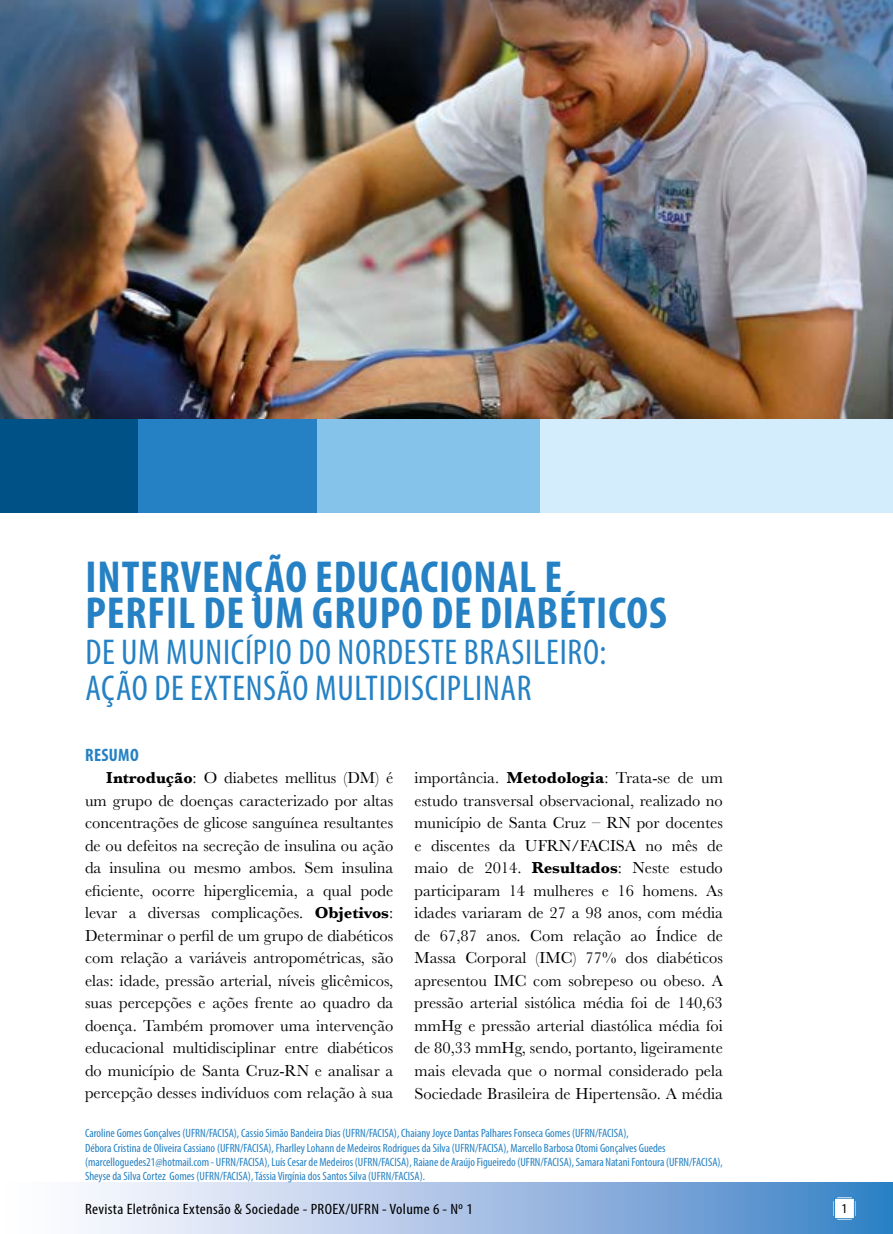
<style>
.page{position:relative;width:893px;height:1234px;background:#fff}
.page>*{position:absolute;margin:0;border:0;box-sizing:border-box;transform-origin:0 0}
.t1{font:700 condensed 45px/36px "Myriad Pro";letter-spacing:.02em;color:#2581c4}
.t2{font:condensed 36px/36px "Myriad Pro";letter-spacing:.02em;color:#2581c4}
.t3{font:700 condensed 18px "Myriad Pro";letter-spacing:.02em;color:#2581c4}
.t4{font:16.5px/22.5px "Baskerville";color:#000;text-align:justify}
.t5{font:condensed 15px "Myriad Pro";letter-spacing:.02em;color:#000;scale:1.1 1}
.t6{font:condensed 13.5px "Myriad Pro";color:#000;scale:1.1 1}
.t7{font:condensed 12px/14.4px "Myriad Pro";color:#2581c4}
.s1{font-weight:700}
</style>
<div class="page">
<svg style="left:85px;top:1182px;width:808px;height:51px;background:#a0bee3"></svg>
<div style="left:137px;top:419px;width:180px;height:94px;background:#2581c4"></div>
<div style="left:317px;top:419px;width:223px;height:94px;background:#86c3eb"></div>
<div style="left:540px;top:419px;width:353px;height:94px;background:#d4edfc"></div>
<div style="left:0;top:419px;width:137px;height:94px;background:#005286"></div>
<img style="left:0;top:0;width:893px;height:418px">
<svg style="left:833px;top:1196px;width:22px;height:23px"></svg>
<div style="left:834px;top:1197px;width:21px;height:21px;background:#fff;border:1px solid #2581c4"></div>
<h1 class="t1" style="left:85px;top:557px;width:583px">INTERVENÇÃO EDUCACIONAL E<br>PERFIL DE UM GRUPO DE DIABÉTICOS</h1>
<h2 class="t2" style="left:85px;top:633px;width:522px">DE UM MUNICÍPIO DO NORDESTE BRASILEIRO:<br>AÇÃO DE EXTENSÃO MULTIDISCIPLINAR</h2>
<p class="t3" style="left:85px;top:743px;width:55px">RESUMO</p>
<p class="t4" style="left:85px;top:766px;width:310px;text-indent:21px"><span class="s1">Introdução</span>: O diabetes mellitus (DM) é um grupo de doenças caracterizado por altas concentrações de glicose sanguínea resultantes de ou defeitos na secreção de insulina ou ação da insulina ou mesmo ambos. Sem insulina eficiente, ocorre hiperglicemia, a qual pode levar a diversas complicações. <span class="s1">Objetivos</span>:<br>Determinar o perfil de um grupo de diabéticos com relação a variáveis antropométricas, são elas: idade, pressão arterial, níveis glicêmicos, suas percepções e ações frente ao quadro da doença. Também promover uma intervenção educacional multidisciplinar entre diabéticos do município de Santa Cruz-RN e analisar a percepção desses indivíduos com relação à sua</p>
<p class="t4" style="left:415px;top:766px;width:310px">importância. <span class="s1">Metodologia</span>: Trata-se de um estudo transversal observacional, realizado no município de Santa Cruz – RN por docentes e discentes da UFRN/FACISA no mês de maio de 2014. <span class="s1">Resultados</span>: Neste estudo participaram 14 mulheres e 16 homens. As idades variaram de 27 a 98 anos, com média de 67,87 anos. Com relação ao Índice de Massa Corporal (IMC) 77% dos diabéticos apresentou IMC com sobrepeso ou obeso. A pressão arterial sistólica média foi de 140,63 mmHg e pressão arterial diastólica média foi de 80,33 mmHg, sendo, portanto, ligeiramente mais elevada que o normal considerado pela Sociedade Brasileira de Hipertensão. A média</p>
<p class="t7" style="left:85px;top:1125px;width:639px">Caroline Gomes Gonçalves (UFRN/FACISA), Cassio Simão Bandeira Dias (UFRN/FACISA), Chaiany Joyce Dantas Palhares Fonseca Gomes (UFRN/FACISA),<br>Débora Cristina de Oliveira Cassiano (UFRN/FACISA), Fharlley Lohann de Medeiros Rodrigues da Silva (UFRN/FACISA), Marcello Barbosa Otomi Gonçalves Guedes (marcelloguedes21@hotmail.com - UFRN/FACISA), Luís Cesar de Medeiros (UFRN/FACISA), Raiane de Araújo Figueiredo (UFRN/FACISA), Samara Natani Fontoura (UFRN/FACISA), Sheyse da Silva Cortez Gomes (UFRN/FACISA), Tássia Virgínia dos Santos Silva (UFRN/FACISA).</p>
<p class="t5" style="left:85px;top:1199px;width:354px">Revista Eletrônica Extensão &amp; Sociedade - PROEX/UFRN - Volume 6 - No 1</p>
<p class="t6" style="left:842px;top:1200px;width:7px">1</p>
</div>
